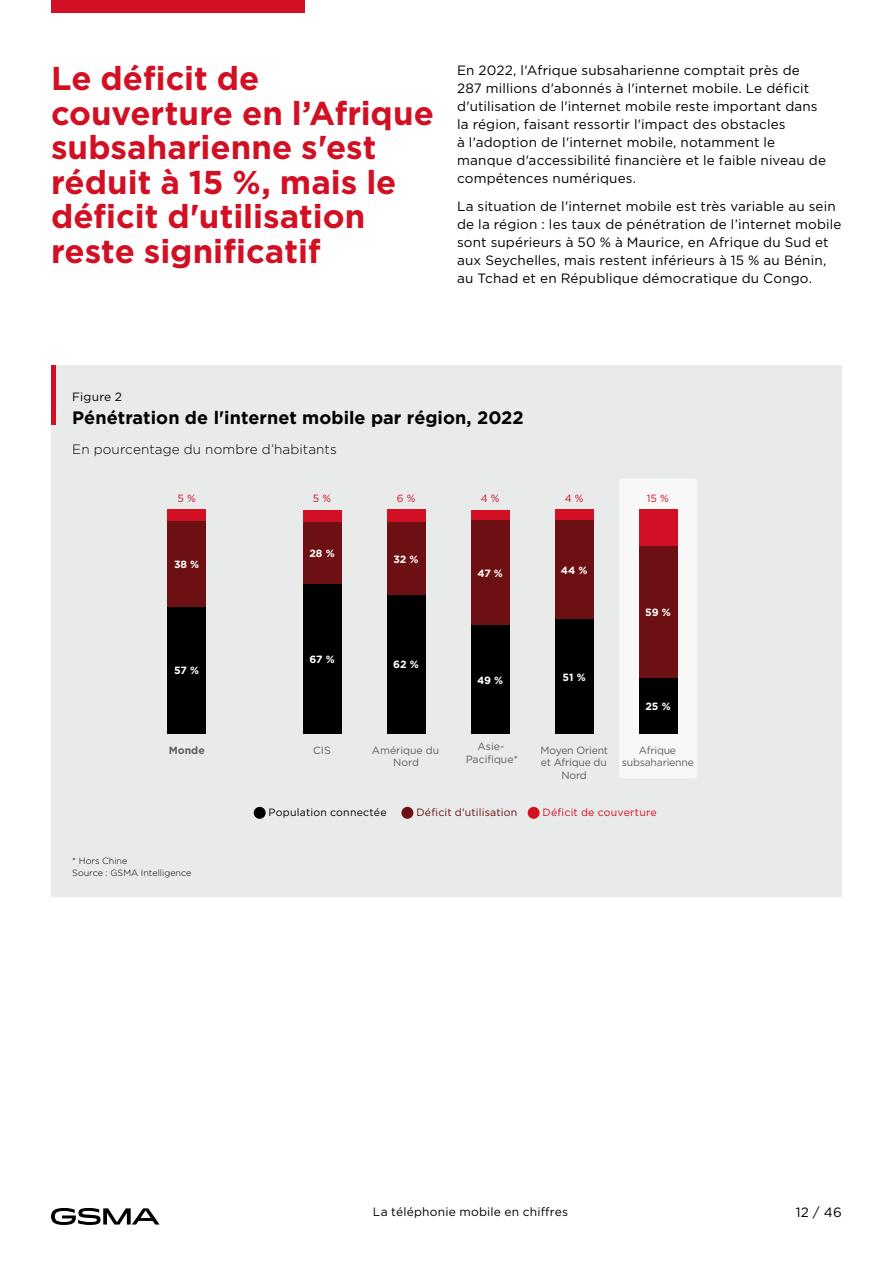
<style>
.page{position:relative;width:893px;height:1263px;background:#fff}
.page>*{position:absolute;margin:0;border:0;box-sizing:border-box;transform-origin:0 0}
.t1{font:700 33px/34.5px "Gotham";color:#d21024}
.t2{font:700 18px "Gotham";color:#000}
.t3{font:13.5px/18px "Gotham";letter-spacing:.01em;color:#000}
.t4{font:300 13.5px "Gotham";letter-spacing:.01em;color:#000}
.t5{font:12px "Gotham";letter-spacing:.015em;color:#000}
.t6{font:10.5px/12.6px "Gotham";letter-spacing:-.02em;color:#5f6060;text-align:center}
.t7{font:700 10.5px "Gotham";color:#fff}
.t8{font:10.5px "Gotham";letter-spacing:.015em;color:#d21024}
.t9{font:10.5px/12.6px "Gotham";color:#5f6060;text-align:center}
.t10{font:10.5px "Gotham";letter-spacing:.015em;color:#6d1013}
.t11{font:10.5px "Gotham";letter-spacing:.02em;color:#000}
.t12{font:700 10.5px "Gotham";color:#5f6060}
.t13{font:10.5px "Gotham";color:#fff}
.t14{font:300 9px/12px "Gotham";color:#000}
</style>
<div class="page">
<div style="left:51px;top:365px;width:791px;height:532px;background:#e9eaea"></div>
<hr style="left:51px;top:365px;width:4px;height:60px;background:#d21024">
<div style="left:51px;top:0;width:253px;height:13px;background:#d21024"></div>
<div style="left:254px;top:807px;width:12px;height:12px;background:#000;border-radius:50%"></div>
<div style="left:401px;top:807px;width:12px;height:12px;background:#6d1013;border-radius:50%"></div>
<div style="left:528px;top:807px;width:12px;height:12px;background:#d21024;border-radius:50%"></div>
<div style="left:619px;top:478px;width:78px;height:300px;background:#f8f8f8;border-radius:3px"></div>
<div style="left:387px;top:595px;width:38px;height:139px;background:#000"></div>
<div style="left:303px;top:584px;width:38px;height:150px;background:#000"></div>
<div style="left:167px;top:606px;width:39px;height:128px;background:#000"></div>
<div style="left:471px;top:625px;width:38px;height:109px;background:#000"></div>
<div style="left:555px;top:619px;width:38px;height:115px;background:#000"></div>
<div style="left:639px;top:678px;width:38px;height:56px;background:#000"></div>
<div style="left:303px;top:522px;width:38px;height:62px;background:#6d1013"></div>
<div style="left:167px;top:521px;width:39px;height:85px;background:#6d1013"></div>
<div style="left:387px;top:522px;width:38px;height:73px;background:#6d1013"></div>
<div style="left:471px;top:520px;width:38px;height:105px;background:#6d1013"></div>
<div style="left:639px;top:546px;width:38px;height:132px;background:#6d1013"></div>
<div style="left:555px;top:520px;width:38px;height:99px;background:#6d1013"></div>
<div style="left:303px;top:510px;width:38px;height:12px;background:#d21024"></div>
<div style="left:387px;top:509px;width:38px;height:13px;background:#d21024"></div>
<div style="left:167px;top:509px;width:39px;height:12px;background:#d21024"></div>
<div style="left:639px;top:509px;width:38px;height:37px;background:#d21024"></div>
<div style="left:555px;top:509px;width:38px;height:11px;background:#d21024"></div>
<div style="left:471px;top:511px;width:38px;height:9px;background:#d21024"></div>
<svg style="left:51px;top:1208px;width:109px;height:17px"></svg>
<h1 class="t1" style="left:51px;top:61px;width:384px">Le déficit de couverture en l’Afrique subsaharienne s'est réduit à 15 %, mais le déficit d'utilisation reste significatif</h1>
<p class="t3" style="left:457px;top:61px;width:370px">En 2022, l'Afrique subsaharienne comptait près de 287 millions d'abonnés à l'internet mobile. Le déficit d'utilisation de l'internet mobile reste important dans la région, faisant ressortir l'impact des obstacles<br>à l'adoption de l'internet mobile, notamment le manque d'accessibilité financière et le faible niveau de compétences numériques.</p>
<p class="t3" style="left:457px;top:197px;width:386px">La situation de l'internet mobile est très variable au sein de la région : les taux de pénétration de l’internet mobile sont supérieurs à 50 % à Maurice, en Afrique du Sud et aux Seychelles, mais restent inférieurs à 15 % au Bénin, au Tchad et en République démocratique du Congo.</p>
<p class="t5" style="left:72px;top:389px;width:51px">Figure 2</p>
<h2 class="t2" style="left:72px;top:405px;width:453px">Pénétration de l'internet mobile par région, 2022</h2>
<p class="t4" style="left:72px;top:441px;width:266px">En pourcentage du nombre d’habitants</p>
<p class="t8" style="left:177px;top:491px;width:20px">5 %</p>
<p class="t8" style="left:313px;top:491px;width:20px">5 %</p>
<p class="t8" style="left:397px;top:491px;width:20px">6 %</p>
<p class="t8" style="left:481px;top:491px;width:20px">4 %</p>
<p class="t8" style="left:565px;top:491px;width:20px">4 %</p>
<p class="t8" style="left:647px;top:491px;width:24px">15 %</p>
<p class="t7" style="left:174px;top:557px;width:27px">38 %</p>
<p class="t7" style="left:174px;top:664px;width:26px">57 %</p>
<p class="t7" style="left:309px;top:546px;width:27px">28 %</p>
<p class="t7" style="left:309px;top:653px;width:27px">67 %</p>
<p class="t7" style="left:393px;top:552px;width:27px">32 %</p>
<p class="t7" style="left:393px;top:658px;width:27px">62 %</p>
<p class="t7" style="left:477px;top:566px;width:27px">47 %</p>
<p class="t7" style="left:561px;top:563px;width:28px">44 %</p>
<p class="t7" style="left:477px;top:673px;width:28px">49 %</p>
<p class="t7" style="left:562px;top:670px;width:25px">51 %</p>
<p class="t7" style="left:645px;top:605px;width:27px">59 %</p>
<p class="t7" style="left:645px;top:699px;width:27px">25 %</p>
<p class="t13" style="left:646px;top:702px;width:26px">23 %</p>
<p class="t12" style="left:169px;top:743px;width:38px">Monde</p>
<p class="t6" style="left:313px;top:743px;width:19px">CIS</p>
<p class="t9" style="left:372px;top:743px;width:69px">Amérique du<br>Nord</p>
<p class="t9" style="left:466px;top:740px;width:54px">Asie-<br>Pacifique*</p>
<p class="t6" style="left:541px;top:743px;width:69px">Moyen Orient et Afrique du<br>Nord</p>
<p class="t6" style="left:622px;top:743px;width:74px">Afrique subsaharienne</p>
<p class="t14" style="left:72px;top:854px;width:121px">* Hors Chine<br>Source : GSMA Intelligence</p>
<p class="t11" style="left:269px;top:806px;width:119px">Population connectée</p>
<p class="t10" style="left:416px;top:806px;width:102px">Déficit d'utilisation</p>
<p class="t8" style="left:543px;top:806px;width:116px">Déficit de couverture</p>
<p class="t5" style="left:373px;top:1204px;width:197px">La téléphonie mobile en chiffres</p>
<p class="t3" style="left:796px;top:1203px;width:48px">12 / 46</p>
</div>
